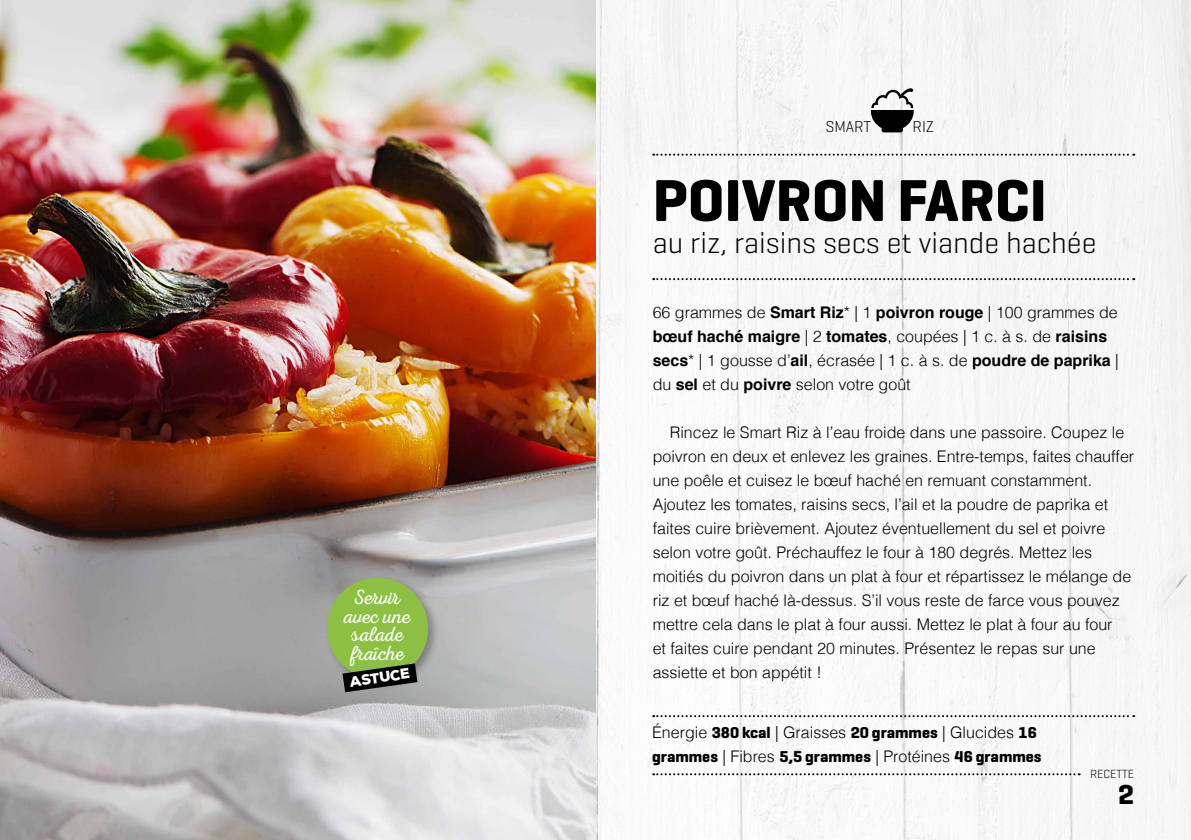
<style>
.page{position:relative;width:1191px;height:840px;background:#fff}
.page>*{position:absolute;margin:0;border:0;box-sizing:border-box;transform-origin:0 0}
.t1{font:700 60px "Geogrotesque";color:#000}
.t2{font:300 30px "Geogrotesque";color:#000}
.t3{font:700 28px "Geogrotesque";color:#000}
.t4{font:20.8px/18.6px "Nexa Rust Script L 00";letter-spacing:-.005em;color:#fff;text-align:center}
.t5{font:300 16px/24px "Helvetica";color:#000}
.t6{font:700 16px "Geogrotesque";color:#000}
.t7{font:300 16px "Geogrotesque";color:#000}
.t8{font:900 14px "Nexa Rust Sans";color:#fff}
.t9{font:300 12px "Geogrotesque";color:#000}
.s1{font-weight:700}
.s2{font-family:"Geogrotesque";font-weight:700}
.s3{font-family:"Helvetica";font-weight:300}
</style>
<div class="page">
<img style="left:595px;top:0;width:596px;height:839px">
<img style="left:0;top:0;width:595px;height:839px">
<svg style="left:653px;top:153px;width:481px;height:2px"></svg>
<svg style="left:653px;top:278px;width:481px;height:2px"></svg>
<svg style="left:871px;top:88px;width:42px;height:44px"></svg>
<div style="left:324px;top:574px;width:116px;height:116px;background:#000;opacity:.3"></div>
<div style="left:327px;top:577px;width:101px;height:101px;background:#8cbf42;border-radius:50%"></div>
<svg style="left:342px;top:663px;width:75px;height:29px;background:#37402b"></svg>
<svg style="left:653px;top:714px;width:481px;height:2px"></svg>
<svg style="left:653px;top:772px;width:426px;height:2px"></svg>
<h3 class="t4" style="left:344px;top:590px;width:67px">Servir avec une salade fraîche</h3>
<p class="t8" style="left:348px;top:671px;width:62px;rotate:-8deg">ASTUCE</p>
<p class="t7" style="left:825px;top:117px;width:47px">SMART</p>
<p class="t7" style="left:912px;top:117px;width:23px">RIZ</p>
<h1 class="t1" style="left:652px;top:163px;width:395px">POIVRON FARCI</h1>
<h2 class="t2" style="left:652px;top:224px;width:445px">au riz, raisins secs et viande hachée</h2>
<p class="t5" style="left:652px;top:299px;width:467px">66 grammes de <span class="s1">Smart Riz</span>* | 1 <span class="s1">poivron rouge</span> | 100 grammes de <span class="s1">bœuf haché maigre</span> | 2 <span class="s1">tomates</span>, coupées | 1 c. à s. de <span class="s1">raisins secs</span>* | 1 gousse d’<span class="s1">ail</span>, écrasée | 1 c. à s. de <span class="s1">poudre de paprika</span> | du <span class="s1">sel</span> et du <span class="s1">poivre</span> selon votre goût</p>
<p class="t5" style="left:652px;top:419px;width:483px;text-indent:17px">Rincez le Smart Riz à l’eau froide dans une passoire. Coupez le poivron en deux et enlevez les graines. Entre-temps, faites chauffer une poêle et cuisez le bœuf haché en remuant constamment.<br>Ajoutez les tomates, raisins secs, l’ail et la poudre de paprika et faites cuire brièvement. Ajoutez éventuellement du sel et poivre selon votre goût. Préchauffez le four à 180 degrés. Mettez les moitiés du poivron dans un plat à four et répartissez le mélange de riz et bœuf haché là-dessus. S’il vous reste de farce vous pouvez mettre cela dans le plat à four aussi. Mettez le plat à four au four<br>et faites cuire pendant 20 minutes. Présentez le repas sur une assiette et bon appétit !</p>
<p class="t5" style="left:652px;top:718px;width:386px">Énergie <span class="s2">380 kcal</span> | Graisses <span class="s2">20 grammes</span> | Glucides <span class="s2">16</span></p>
<p class="t6" style="left:652px;top:746px;width:391px">grammes <span class="s3">| Fibres</span> 5,5 grammes <span class="s3">| Protéines</span> 46 grammes</p>
<p class="t9" style="left:1090px;top:766px;width:46px">RECETTE</p>
<h3 class="t3" style="left:1118px;top:776px;width:17px">2</h3>
</div>
